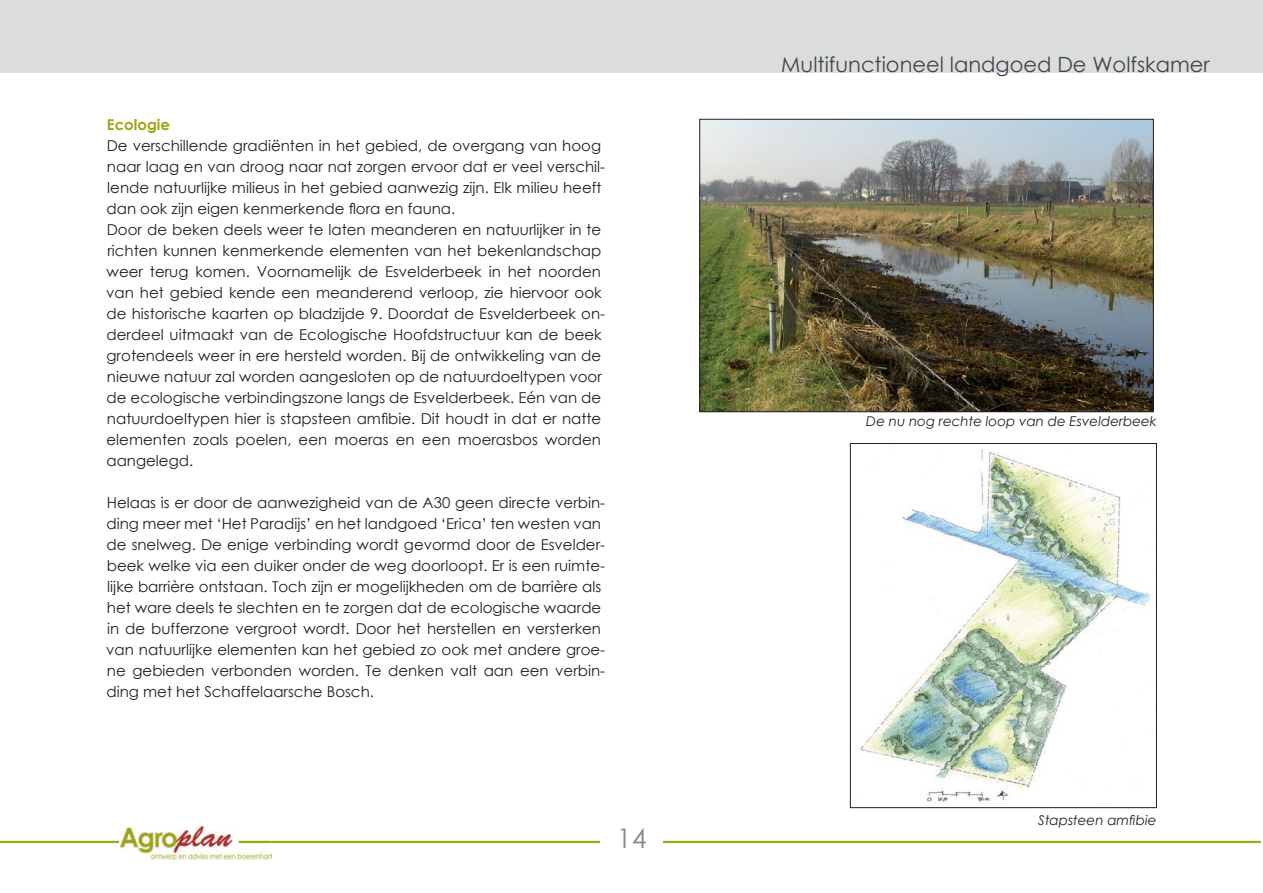
<style>
.page{position:relative;width:1263px;height:893px;background:#fff}
.page>*{position:absolute;margin:0;border:0;box-sizing:border-box;transform-origin:0 0}
.t1{font:27px "Century Gothic";color:#86898f}
.t2{font:21px "Century Gothic";color:#40444e}
.t3{font:15px/21px "Century Gothic";color:#231f20}
.t4{font:700 15px "Century Gothic";color:#9ea615}
.t5{font:italic 13.5px "Century Gothic";color:#231f20}
</style>
<div class="page">
<hr style="left:0;top:841px;width:1261px;height:2px;background:#9ea616">
<div style="left:600px;top:828px;width:63px;height:30px;background:#fff"></div>
<img style="left:121px;top:826px;width:150px;height:33px">
<hr style="left:239px;top:841px;width:33px;height:2px;background:#9da515">
<div style="left:0;top:0;width:1263px;height:72px;background:#dbdddd"></div>
<img style="left:860px;top:449px;width:292px;height:353px">
<div style="left:850px;top:443px;width:307px;height:365px;border:1px solid #231f20"></div>
<img style="left:701px;top:121px;width:450px;height:289px">
<div style="left:699px;top:119px;width:454px;height:293px;border:1px solid #231f20"></div>
<p class="t4" style="left:107px;top:113px;width:65px">Ecologie</p>
<p class="t3" style="left:106px;top:135px;width:500px">De verschillende gradiënten in het gebied, de overgang van hoog naar laag en van droog naar nat zorgen ervoor dat er veel verschil&shy;lende natuurlijke milieus in het gebied aanwezig zijn. Elk milieu heeft dan ook zijn eigen kenmerkende flora en fauna.<br>Door de beken deels weer te laten meanderen en natuurlijker in te richten kunnen kenmerkende elementen van het bekenlandschap weer terug komen. Voornamelijk de Esvelderbeek in het noorden van het gebied kende een meanderend verloop, zie hiervoor ook de historische kaarten op bladzijde 9. Doordat de Esvelderbeek on&shy;derdeel uitmaakt van de Ecologische Hoofdstructuur kan de beek grotendeels weer in ere hersteld worden. Bij de ontwikkeling van de nieuwe natuur zal worden aangesloten op de natuurdoeltypen voor de ecologische verbindingszone langs de Esvelderbeek. Eén van de natuurdoeltypen hier is stapsteen amfibie. Dit houdt in dat er natte elementen zoals poelen, een moeras en een moerasbos worden aangelegd.</p>
<p class="t3" style="left:106px;top:492px;width:500px">Helaas is er door de aanwezigheid van de A30 geen directe verbin&shy;ding meer met ‘Het Paradijs’ en het landgoed ‘Erica’ ten westen van de snelweg. De enige verbinding wordt gevormd door de Esvelder&shy;beek welke via een duiker onder de weg doorloopt. Er is een ruimte&shy;lijke barrière ontstaan. Toch zijn er mogelijkheden om de barrière als het ware deels te slechten en te zorgen dat de ecologische waarde in de bufferzone vergroot wordt. Door het herstellen en versterken van natuurlijke elementen kan het gebied zo ook met andere groe&shy;ne gebieden verbonden worden. Te denken valt aan een verbin&shy;ding met het Schaffelaarsche Bosch.</p>
<h1 class="t1" style="left:617px;top:819px;width:31px">14</h1>
<h2 class="t2" style="left:781px;top:50px;width:430px">Multifunctioneel landgoed De Wolfskamer</h2>
<p class="t5" style="left:866px;top:411px;width:292px">De nu nog rechte loop van de Esvelderbeek</p>
<p class="t5" style="left:1038px;top:810px;width:120px">Stapsteen amfibie</p>
</div>
